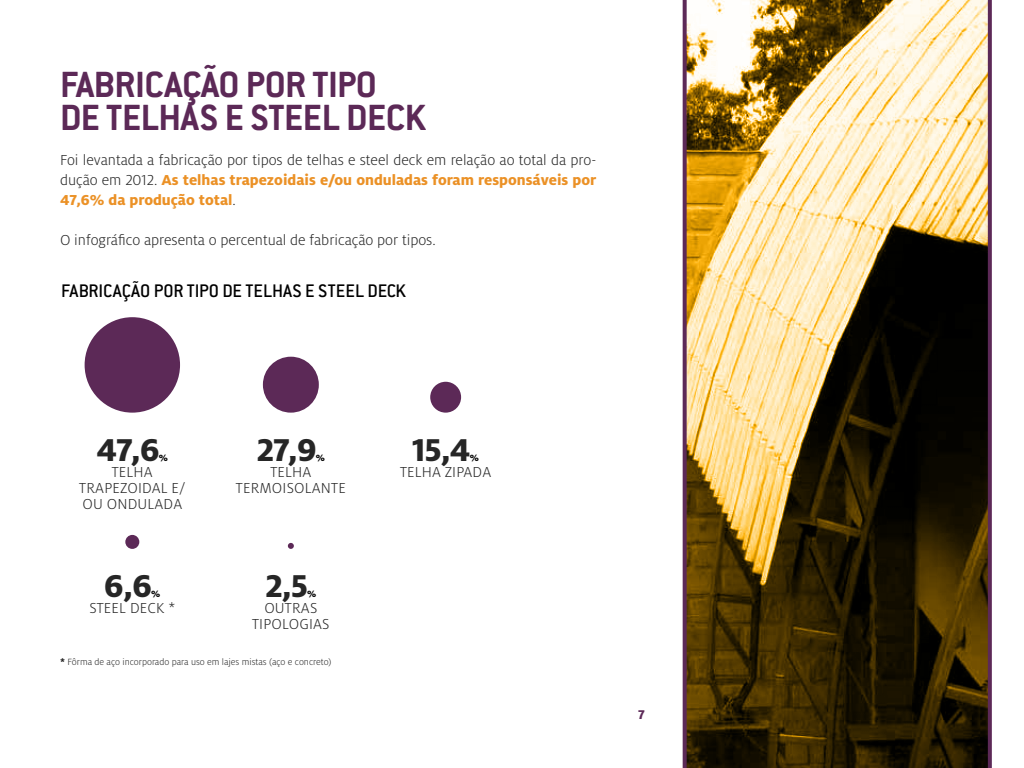
<style>
.page{position:relative;width:1024px;height:768px;background:#fff}
.page>*{position:absolute;margin:0;border:0;box-sizing:border-box;transform-origin:0 0}
.t1{font:700 40px/33px "Conduit ITC";letter-spacing:-.01em;color:#5c2957}
.t2{font:800 35px "Milo OT";color:#262626}
.t3{font:20px "Conduit ITC Medium";letter-spacing:.005em;color:#000}
.t4{font:300 16px/16px "Milo OT";color:#262626;text-align:center}
.t5{font:800 14px "Milo OT";color:#5c2957}
.t6{font:300 10px "Milo OT";color:#262626}
.t7{font:800 10px "Milo OT";color:#000}
.s1{font-weight:800;color:#eb9126}
.s2{font-weight:800}
</style>
<div class="page">
<svg style="left:687px;top:0;width:301px;height:768px;background:#847249"></svg>
<svg style="left:988px;top:0;width:4px;height:768px;background:#62305d"></svg>
<svg style="left:683px;top:0;width:4px;height:768px;background:#613053"></svg>
<svg style="left:288px;top:543px;width:6px;height:6px"></svg>
<div style="left:125px;top:535px;width:14px;height:14px;background:#5c2957;border-radius:50%"></div>
<div style="left:430px;top:382px;width:31px;height:31px;background:#5c2957;border-radius:50%"></div>
<div style="left:263px;top:357px;width:56px;height:56px;background:#5c2957;border-radius:50%"></div>
<div style="left:85px;top:317px;width:95px;height:96px;background:#5c2957;border-radius:50%"></div>
<h1 class="t1" style="left:60px;top:67px;width:367px">FABRICAÇÃO POR TIPO<br>DE TELHAS E STEEL DECK</h1>
<p class="t4" style="left:60px;top:150px;width:538px;line-height:20px;text-align:justify">Foi levantada a fabricação por tipos de telhas e steel deck em relação ao total da pro&shy;dução em 2012. <span class="s1">As telhas trapezoidais e/ou onduladas foram responsáveis por 47,6% da produção total</span>.</p>
<p class="t4" style="left:60px;top:232px;width:377px">O infográfico apresenta o percentual de fabricação por tipos.</p>
<p class="t3" style="left:61px;top:279px;width:346px">FABRICAÇÃO POR TIPO DE TELHAS E STEEL DECK</p>
<h2 class="t2" style="left:97px;top:430px;width:65px">47,6</h2>
<p class="t7" style="left:159px;top:452px;width:11px">%</p>
<p class="t4" style="left:79px;top:464px;width:108px">TELHA<br>TRAPEZOIDAL E/<br>OU ONDULADA</p>
<h2 class="t2" style="left:257px;top:430px;width:61px">27,9</h2>
<p class="t7" style="left:316px;top:452px;width:11px">%</p>
<p class="t4" style="left:236px;top:464px;width:111px">TELHA<br>TERMOISOLANTE</p>
<h2 class="t2" style="left:104px;top:566px;width:49px">6,6</h2>
<p class="t7" style="left:151px;top:588px;width:11px">%</p>
<p class="t4" style="left:89px;top:600px;width:88px">STEEL DECK *</p>
<h2 class="t2" style="left:265px;top:566px;width:44px">2,5</h2>
<p class="t7" style="left:307px;top:589px;width:11px">%</p>
<p class="t4" style="left:252px;top:601px;width:79px">OUTRAS<br>TIPOLOGIAS</p>
<p class="t6" style="left:60px;top:656px;width:273px"><span class="s2">*</span> Fôrma de aço incorporado para uso em lajes mistas (aço e concreto)</p>
<h2 class="t2" style="left:412px;top:430px;width:60px">15,4</h2>
<p class="t7" style="left:470px;top:452px;width:11px">%</p>
<p class="t4" style="left:400px;top:464px;width:93px">TELHA ZIPADA</p>
<p class="t5" style="left:638px;top:707px;width:8px">7</p>
</div>
